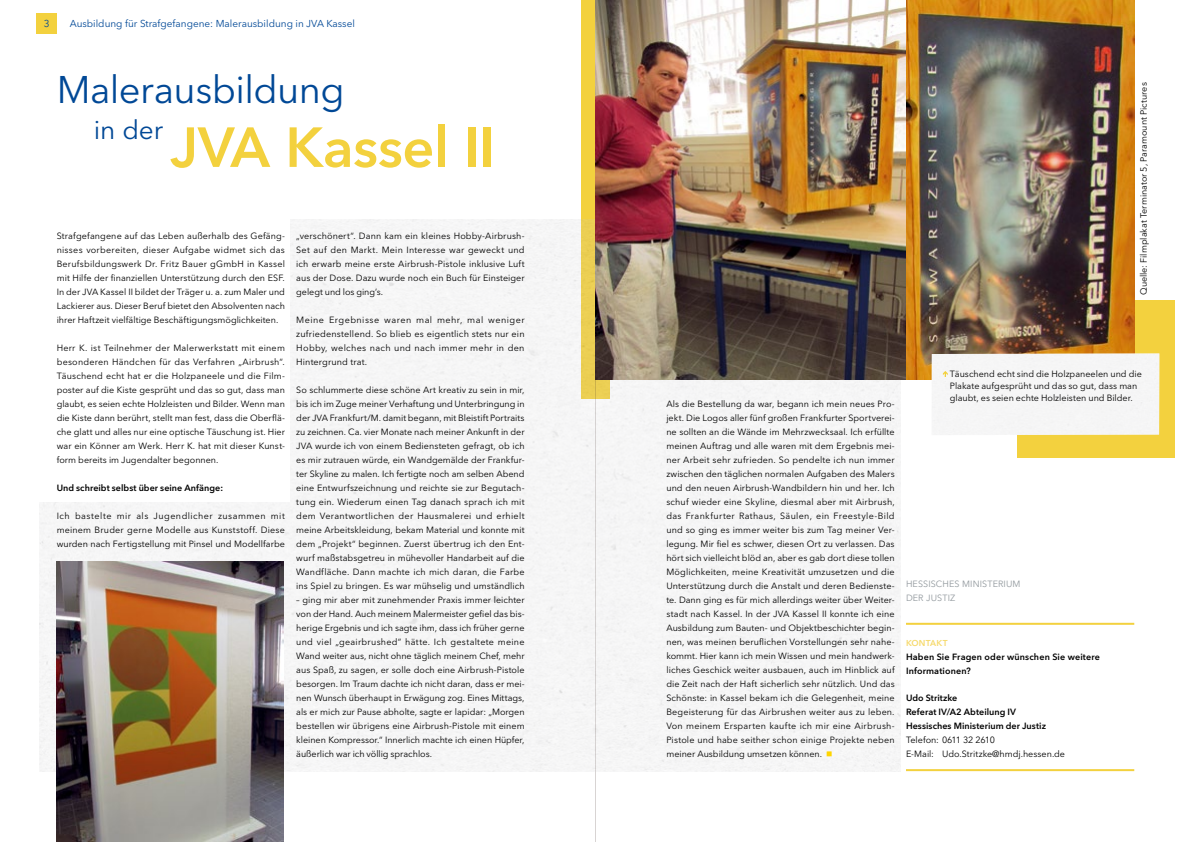
<style>
.page{position:relative;width:1191px;height:842px;background:#fff}
.page>*{position:absolute;margin:0;border:0;box-sizing:border-box;transform-origin:0 0}
.t1{font:600 55.8px "Avenir Next LT Pro";letter-spacing:-.01em;color:#f3d13e}
.t2{font:38.2px "Avenir Next LT Pro";letter-spacing:-.015em;color:#004896}
.t3{font:26.2px "Avenir Next LT Pro";color:#004896}
.t4{font:10px "Avenir Next LT Pro";color:#004896}
.t5{font:9px/14px "Avenir Next LT Pro";color:#000;text-align:justify}
.t6{font:600 9px/14px "Avenir Next LT Pro";letter-spacing:.005em;color:#000}
.t7{font:9px/14px "Avenir Next LT Pro";letter-spacing:.015em;color:#90979c}
.t8{font:600 8.5px "Avenir Next LT Pro";letter-spacing:.015em;color:#f6da6e}
.s1{color:#ffd500}
</style>
<div class="page">
<div style="left:37px;top:14px;width:20px;height:20px;background:#f3d13e"></div>
<hr style="left:595px;top:0;width:1px;height:842px;background:#d8d4d3">
<div style="left:1017px;top:300px;width:157px;height:158px;background:#f3d13e"></div>
<div style="left:581px;top:0;width:28px;height:399px;background:#f3d13e"></div>
<div style="left:40px;top:219px;width:860px;height:552px;background:#f6f6f6"></div>
<div style="left:12px;top:201px;width:277px;height:300px;background:#fff"></div>
<img style="left:57px;top:561px;width:226px;height:281px">
<img style="left:595px;top:0;width:539px;height:379px">
<hr style="left:906px;top:769px;width:228px;height:2px;background:#f3d13e">
<hr style="left:906px;top:623px;width:228px;height:2px;background:#f3d13e">
<div style="left:931px;top:353px;width:228px;height:82px;background:#f5f5f6"></div>
<p class="t4" style="left:44px;top:18px;width:7px">3</p>
<p class="t4" style="left:70px;top:18px;width:287px">Ausbildung für Strafgefangene: Malerausbildung in JVA Kassel</p>
<h2 class="t2" style="left:57px;top:67px;width:289px">Malerausbildung</h2>
<h1 class="t1" style="left:170px;top:113px;width:326px">JVA Kassel II</h1>
<h3 class="t3" style="left:94px;top:114px;width:71px">in der</h3>
<p class="t5" style="left:57px;top:229px;width:230px">Strafgefangene auf das Leben außerhalb des Gefäng&shy;nisses vorbereiten, dieser Aufgabe widmet sich das Berufsbildungswerk Dr. Fritz Bauer gGmbH in Kassel mit Hilfe der finanziellen Unterstützung durch den ESF.<br>In der JVA Kassel II bildet der Träger u. a. zum Maler und Lackierer aus. Dieser Beruf bietet den Absolventen nach ihrer Haftzeit vielfältige Beschäftigungsmöglichkeiten.</p>
<p class="t5" style="left:57px;top:341px;width:230px">Herr K. ist Teilnehmer der Malerwerkstatt mit einem besonderen Händchen für das Verfahren „Airbrush“.<br>Täuschend echt hat er die Holzpaneele und die Film&shy;poster auf die Kiste gesprüht und das so gut, dass man glaubt, es seien echte Holzleisten und Bilder. Wenn man die Kiste dann berührt, stellt man fest, dass die Oberflä&shy;che glatt und alles nur eine optische Täuschung ist. Hier war ein Könner am Werk. Herr K. hat mit dieser Kunst&shy;form bereits im Jugendalter begonnen.</p>
<p class="t6" style="left:57px;top:481px;width:168px">Und schreibt selbst über seine Anfänge:</p>
<p class="t5" style="left:57px;top:509px;width:230px">Ich bastelte mir als Jugendlicher zusammen mit meinem Bruder gerne Modelle aus Kunststoff. Diese wurden nach Fertigstellung mit Pinsel und Modellfarbe</p>
<p class="t5" style="left:296px;top:229px;width:230px">„verschönert“. Dann kam ein kleines Hobby-Airbrush-Set auf den Markt. Mein Interesse war geweckt und ich erwarb meine erste Airbrush-Pistole inklusive Luft aus der Dose. Dazu wurde noch ein Buch für Einsteiger gelegt und los ging’s.</p>
<p class="t5" style="left:296px;top:313px;width:230px">Meine Ergebnisse waren mal mehr, mal weniger zufriedenstellend. So blieb es eigentlich stets nur ein Hobby, welches nach und nach immer mehr in den Hintergrund trat.</p>
<p class="t5" style="left:296px;top:383px;width:230px">So schlummerte diese schöne Art kreativ zu sein in mir, bis ich im Zuge meiner Verhaftung und Unterbringung in der JVA Frankfurt/M. damit begann, mit Bleistift Portraits zu zeichnen. Ca. vier Monate nach meiner Ankunft in der JVA wurde ich von einem Bediensteten gefragt, ob ich es mir zutrauen würde, ein Wandgemälde der Frankfur&shy;ter Skyline zu malen. Ich fertigte noch am selben Abend eine Entwurfszeichnung und reichte sie zur Begutach&shy;tung ein. Wiederum einen Tag danach sprach ich mit dem Verantwortlichen der Hausmalerei und erhielt meine Arbeitskleidung, bekam Material und konnte mit dem „Projekt“ beginnen. Zuerst übertrug ich den Ent&shy;wurf maßstabsgetreu in mühevoller Handarbeit auf die Wandfläche. Dann machte ich mich daran, die Farbe ins Spiel zu bringen. Es war mühselig und umständlich</p>
<p class="t5" style="left:296px;top:593px;width:230px">– ging mir aber mit zunehmender Praxis immer leichter von der Hand. Auch meinem Malermeister gefiel das bis&shy;herige Ergebnis und ich sagte ihm, dass ich früher gerne und viel „geairbrushed“ hätte. Ich gestaltete meine Wand weiter aus, nicht ohne täglich meinem Chef, mehr aus Spaß, zu sagen, er solle doch eine Airbrush-Pistole besorgen. Im Traum dachte ich nicht daran, dass er mei&shy;nen Wunsch überhaupt in Erwägung zog. Eines Mittags, als er mich zur Pause abholte, sagte er lapidar: „Morgen bestellen wir übrigens eine Airbrush-Pistole mit einem kleinen Kompressor.“ Innerlich machte ich einen Hüpfer, äußerlich war ich völlig sprachlos.</p>
<p class="t5" style="left:1136px;top:295px;width:214px;rotate:-90deg">Quelle: Filmplakat Terminator 5, Paramount Pictures</p>
<p class="t5" style="left:666px;top:397px;width:230px">Als die Bestellung da war, begann ich mein neues Pro&shy;jekt. Die Logos aller fünf großen Frankfurter Sportverei&shy;ne sollten an die Wände im Mehrzwecksaal. Ich erfüllte meinen Auftrag und alle waren mit dem Ergebnis mei&shy;ner Arbeit sehr zufrieden. So pendelte ich nun immer zwischen den täglichen normalen Aufgaben des Malers und den neuen Airbrush-Wandbildern hin und her. Ich schuf wieder eine Skyline, diesmal aber mit Airbrush, das Frankfurter Rathaus, Säulen, ein Freestyle-Bild und so ging es immer weiter bis zum Tag meiner Ver&shy;legung. Mir fiel es schwer, diesen Ort zu verlassen. Das hört sich vielleicht blöd an, aber es gab dort diese tollen Möglichkeiten, meine Kreativität umzusetzen und die Unterstützung durch die Anstalt und deren Bedienste&shy;te. Dann ging es für mich allerdings weiter über Weiter&shy;stadt nach Kassel. In der JVA Kassel II konnte ich eine Ausbildung zum Bauten- und Objektbeschichter begin&shy;nen, was meinen beruflichen Vorstellungen sehr nahe&shy;kommt. Hier kann ich mein Wissen und mein handwerk&shy;liches Geschick weiter ausbauen, auch im Hinblick auf die Zeit nach der Haft sicherlich sehr nützlich. Und das Schönste: in Kassel bekam ich die Gelegenheit, meine Begeisterung für das Airbrushen weiter aus zu leben.<br>Von meinem Ersparten kaufte ich mir eine Airbrush-Pistole und habe seither schon einige Projekte neben meiner Ausbildung umsetzen können. <span class="s1">■</span></p>
<p class="t5" style="left:950px;top:368px;width:193px;line-height:12px;text-align:left">Täuschend echt sind die Holzpaneelen und die<br>Plakate aufgesprüht und das so gut, dass man glaubt, es seien echte Holzleisten und Bilder.</p>
<p class="t7" style="left:906px;top:576px;width:116px">HESSISCHES MINISTERIUM<br>DER JUSTIZ</p>
<p class="t8" style="left:906px;top:638px;width:43px">KONTAKT</p>
<p class="t6" style="left:906px;top:649px;width:195px">Haben Sie Fragen oder wünschen Sie weitere<br>Informationen?</p>
<p class="t6" style="left:906px;top:691px;width:141px">Udo Stritzke<br>Referat IV/A2 Abteilung IV<br>Hessisches Ministerium der Justiz</p>
<p class="t5" style="left:906px;top:733px;width:161px">Telefon: 0611 32 2610<br>E-Mail: Udo.Stritzke@hmdj.hessen.de</p>
</div>
